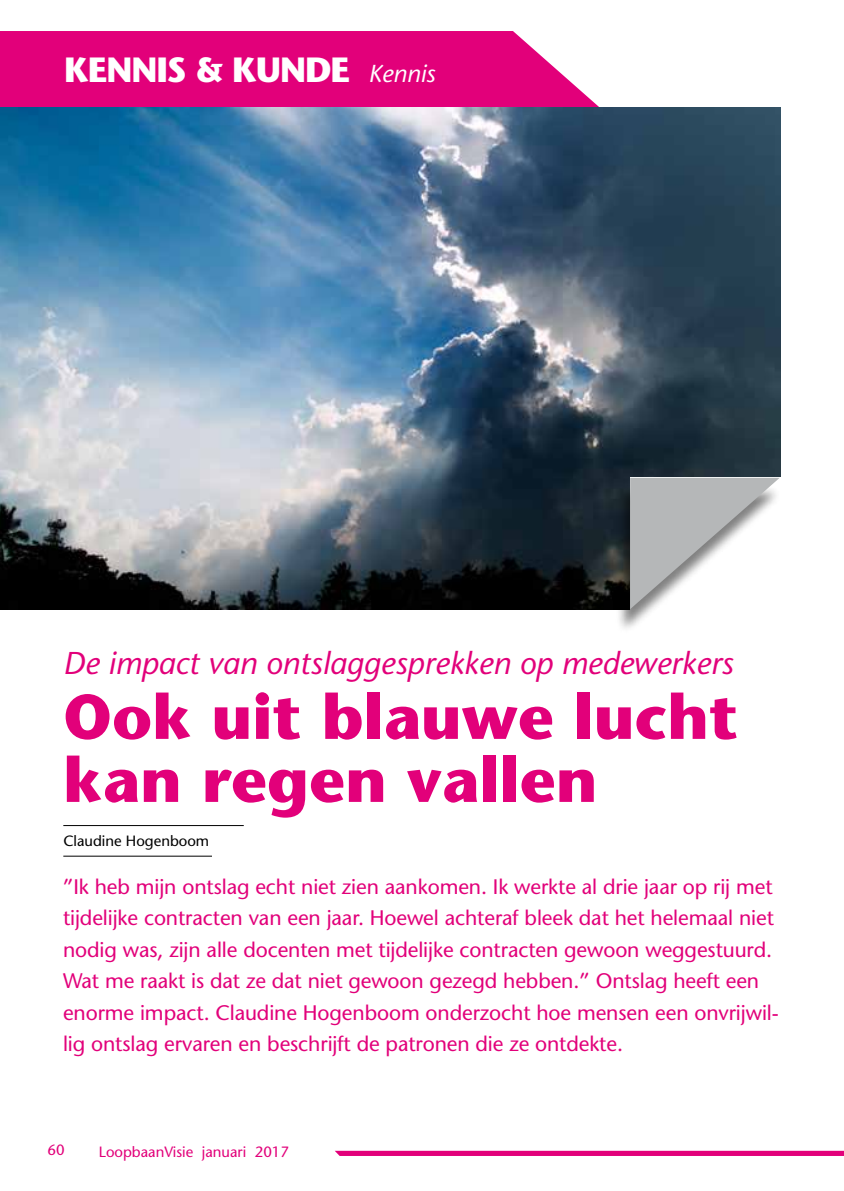
<style>
.page{position:relative;width:844px;height:1191px;background:#fff}
.page>*{position:absolute;margin:0;border:0;box-sizing:border-box;transform-origin:0 0}
.t1{font:700 63px/63px "Stone Sans";color:#e2007a}
.t2{font:700 35px "Stone Sans";letter-spacing:-.03em;color:#fff}
.t3{font:italic 31.5px "Stone Sans";color:#e2007a}
.t4{font:21px/31.5px "Stone Sans";letter-spacing:-.005em;color:#e2007a}
.t5{font:14.88px "Stone Sans";color:#e2007a}
.t6{font:14.88px "Stone Sans";color:#000}
.s1{font-weight:400;font-style:italic;font-size:24.5px}
</style>
<div class="page">
<svg style="left:335px;top:1150px;width:508px;height:6px;background:#e5248c"></svg>
<svg style="left:0;top:31px;width:599px;height:76px;background:#e41283"></svg>
<img style="left:0;top:107px;width:780px;height:502px">
<div style="left:630px;top:477px;width:156px;height:161px;background:#fff"></div>
<div style="left:615px;top:484px;width:167px;height:149px;background:#000;opacity:.5"></div>
<svg style="left:630px;top:478px;width:149px;height:131px"></svg>
<hr style="left:63px;top:825px;width:181px;height:1px;background:#000">
<hr style="left:63px;top:855px;width:149px;height:1px;background:#000">
<h2 class="t2" style="left:64px;top:48px;width:372px">KENNIS &amp; KUNDE <span class="s1">Kennis</span></h2>
<h3 class="t3" style="left:63px;top:643px;width:671px">De impact van ontslaggesprekken op medewerkers</h3>
<h1 class="t1" style="left:63px;top:684px;width:676px">Ook uit blauwe lucht kan regen vallen</h1>
<p class="t6" style="left:63px;top:831px;width:147px">Claudine Hogenboom</p>
<p class="t4" style="left:63px;top:870px;width:717px">”Ik heb mijn ontslag echt niet zien aankomen. Ik werkte al drie jaar op rij met tijdelijke contracten van een jaar. Hoewel achteraf bleek dat het helemaal niet nodig was, zijn alle docenten met tijdelijke contracten gewoon weggestuurd.<br>Wat me raakt is dat ze dat niet gewoon gezegd hebben.” Ontslag heeft een enorme impact. Claudine Hogenboom onderzocht hoe mensen een onvrijwil&shy;lig ontslag ervaren en beschrijft de patronen die ze ontdekte.</p>
<p class="t5" style="left:47px;top:1141px;width:19px">60</p>
<p class="t5" style="left:99px;top:1142px;width:192px">LoopbaanVisie januari 2017</p>
</div>
